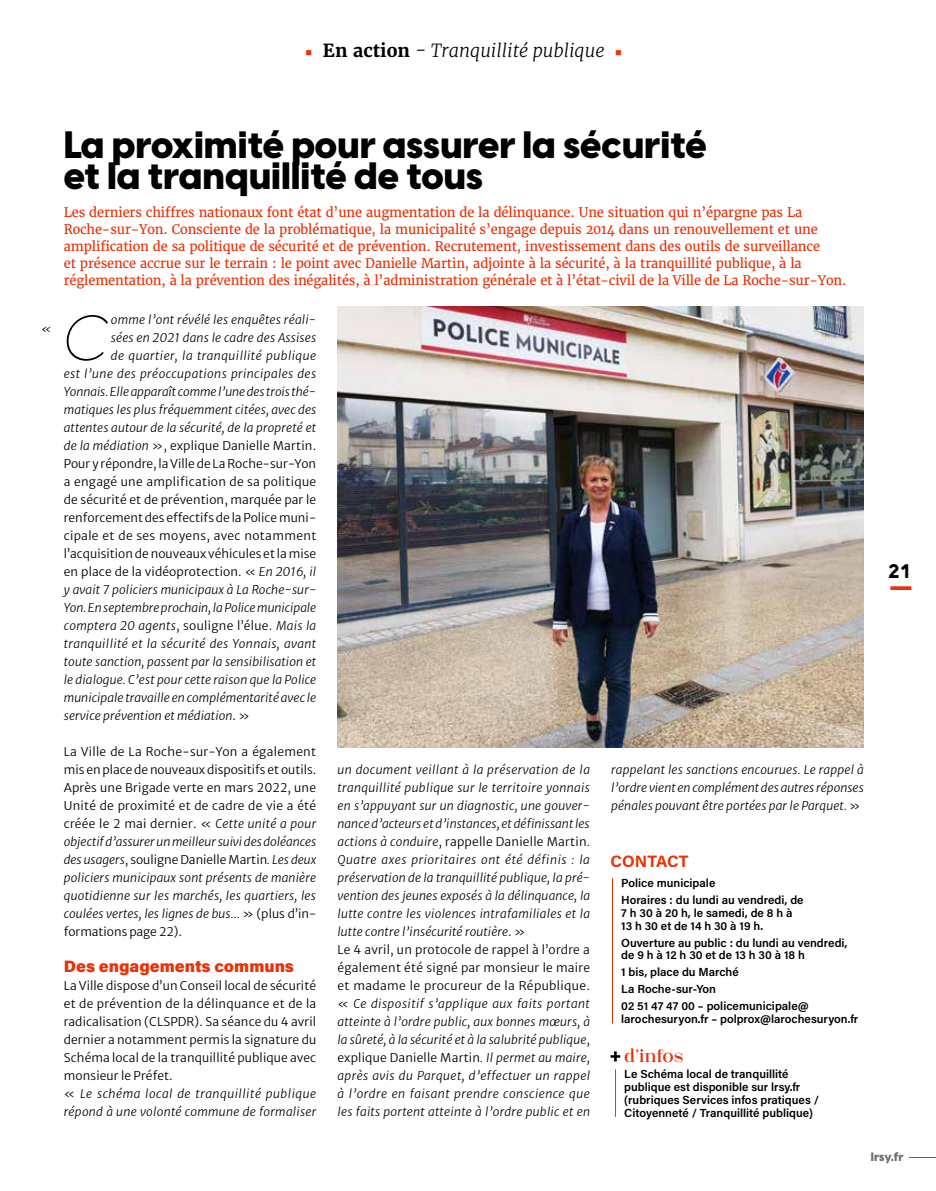
<style>
.page{position:relative;width:936px;height:1191px;background:#fff}
.page>*{position:absolute;margin:0;border:0;box-sizing:border-box;transform-origin:0 0}
.Txt___Lettrine_sur_3{font:100 62.7px "Visby CF";color:#000}
.Titre_Majeur_ACTUS_2{font:800 37.5px/31.5px "Visby CF";color:#000}
.t1{font:19.5px "Arya Single";color:#000}
.t2{font:italic 300 18px "Merriweather";color:#000}
.t3{font:18px "Rangkings";letter-spacing:.01em;color:#e93208}
.INTER_rouge{font:900 16.5px "Acumin Pro";color:#e93208}
.INTER_rouge-2{font:700 16.5px "Acumin Pro";color:#e93208}
.Cahpô_mineur_2021{font:13.2px/17.1px "Merriweather";letter-spacing:-.01em;color:#e93208}
.Txt_courant_JUSTIF_2{font:italic 12px/18px "Merriweather Sans";letter-spacing:.02em;color:#000;text-align:justify}
.Txt_courant_JUSTIF_2-2{font:12px/18px "Merriweather Sans";letter-spacing:.01em;color:#000;text-align:justify}
.Txt___Lettrine_sur_3-2{font:italic 12px "Merriweather Sans";letter-spacing:.01em;color:#000}
.Txt___Lettrine_sur_3-3{font:12px "Merriweather Sans";letter-spacing:.01em;color:#000}
.Txt___Lettrine_sur_3-4{font:italic 12px "Merriweather Sans";letter-spacing:.035em;color:#000}
.Txt___Lettrine_sur_3-5{font:italic 12px "Merriweather Sans";letter-spacing:.04em;color:#000}
.Txt___Lettrine_sur_3-6{font:12px "Merriweather Sans";letter-spacing:.03em;color:#000}
.t4{font:800 12px "Visby CF";letter-spacing:-.01em;color:#6f7070}
.Texte_courant_drapea{font:italic 12px "Merriweather Sans";color:#000}
.D_INFOS{font:600 11.7px/12.8px "Acumin Pro";color:#000}
.s1{font-family:"Merriweather Sans";font-weight:500;font-style:normal;font-size:12px;color:#e93208}
.s2{font-weight:700;font-style:normal}
.s3{font-style:italic}
.s4{font-style:normal}
</style>
<div class="page">
<img style="left:337px;top:306px;width:526px;height:441px">
<svg style="left:610px;top:1051px;width:10px;height:10px"></svg>
<hr style="left:615px;top:1069px;width:1px;height:47px;background:#e93208">
<hr style="left:612px;top:878px;width:1px;height:145px;background:#e93208">
<svg style="left:909px;top:1157px;width:26px;height:1px"></svg>
<svg style="left:890px;top:586px;width:21px;height:4px"></svg>
<p class="t2" style="left:305px;top:40px;width:318px"><span class="s1">■</span> <span class="s2">En action</span> - Tranquillité publique <span class="s1">■</span></p>
<p class="Texte_courant_drapea" style="left:41px;top:318px;width:12px">«</p>
<p class="Titre_Majeur_ACTUS_2" style="left:64px;top:129px;width:644px">La proximité pour assurer la sécurité et la tranquillité de tous</p>
<p class="Cahpô_mineur_2021" style="left:64px;top:203px;width:784px">Les derniers chiffres nationaux font état d’une augmentation de la délinquance. Une situation qui n’épargne pas La Roche-sur-Yon. Consciente de la problématique, la municipalité s’engage depuis 2014 dans un renouvellement et une amplification de sa politique de sécurité et de prévention. Recrutement, investissement dans des outils de surveillance<br>et présence accrue sur le terrain : le point avec Danielle Martin, adjointe à la sécurité, à la tranquillité publique, à la réglementation, à la prévention des inégalités, à l’administration générale et à l’état-civil de la Ville de La Roche-sur-Yon.</p>
<p class="Txt___Lettrine_sur_3" style="left:60px;top:301px;width:58px">C</p>
<p class="Txt___Lettrine_sur_3-2" style="left:111px;top:309px;width:207px">omme l’ont révélé les enquêtes réali-</p>
<p class="Txt___Lettrine_sur_3-2" style="left:111px;top:327px;width:207px">sées en 2021 dans le cadre des Assises</p>
<p class="Txt___Lettrine_sur_3-5" style="left:111px;top:345px;width:207px">de quartier, la tranquillité publique</p>
<p class="Txt___Lettrine_sur_3-4" style="left:64px;top:363px;width:254px">est l’une des préoccupations principales des</p>
<p class="Txt___Lettrine_sur_3-2" style="left:64px;top:381px;width:254px">Yonnais. Elle apparaît comme l’une des trois thé-</p>
<p class="Txt___Lettrine_sur_3-2" style="left:64px;top:399px;width:254px">matiques les plus fréquemment citées, avec des</p>
<p class="Txt___Lettrine_sur_3-2" style="left:64px;top:417px;width:254px">attentes autour de la sécurité, de la propreté et</p>
<p class="Txt___Lettrine_sur_3-3" style="left:64px;top:435px;width:254px"><span class="s3">de la médiation</span> », explique Danielle Martin.</p>
<p class="Txt___Lettrine_sur_3-3" style="left:64px;top:453px;width:254px">Pour y répondre, la Ville de La Roche-sur-Yon</p>
<p class="Txt___Lettrine_sur_3-3" style="left:64px;top:471px;width:254px">a engagé une amplification de sa politique</p>
<p class="Txt___Lettrine_sur_3-3" style="left:64px;top:489px;width:254px">de sécurité et de prévention, marquée par le</p>
<p class="Txt___Lettrine_sur_3-3" style="left:64px;top:507px;width:254px">renforcement des effectifs de la Police muni-</p>
<p class="Txt___Lettrine_sur_3-6" style="left:64px;top:525px;width:254px">cipale et de ses moyens, avec notamment</p>
<p class="Txt___Lettrine_sur_3-3" style="left:64px;top:543px;width:254px">l’acquisition de nouveaux véhicules et la mise</p>
<p class="Txt___Lettrine_sur_3-3" style="left:64px;top:561px;width:254px">en place de la vidéoprotection. « <span class="s3">En 2016, il</span></p>
<p class="Txt___Lettrine_sur_3-2" style="left:64px;top:579px;width:254px">y avait 7 policiers municipaux à La Roche-sur-</p>
<p class="Txt___Lettrine_sur_3-2" style="left:64px;top:597px;width:254px">Yon. En septembre prochain, la Police municipale</p>
<p class="Txt___Lettrine_sur_3-2" style="left:64px;top:615px;width:254px">comptera 20 agents<span class="s4">, souligne l’élue.</span> Mais la</p>
<p class="Txt___Lettrine_sur_3-4" style="left:64px;top:633px;width:254px">tranquillité et la sécurité des Yonnais, avant</p>
<p class="Txt___Lettrine_sur_3-2" style="left:64px;top:651px;width:254px">toute sanction, passent par la sensibilisation et</p>
<p class="Txt___Lettrine_sur_3-2" style="left:64px;top:669px;width:254px">le dialogue. C’est pour cette raison que la Police</p>
<p class="Txt___Lettrine_sur_3-2" style="left:64px;top:687px;width:254px">municipale travaille en complémentarité avec le</p>
<p class="Txt___Lettrine_sur_3-2" style="left:64px;top:705px;width:187px">service prévention et médiation<span class="s4">. »</span></p>
<p class="Txt_courant_JUSTIF_2-2" style="left:64px;top:741px;width:254px">La Ville de La Roche-sur-Yon a également mis en place de nouveaux dispositifs et outils.<br>Après une Brigade verte en mars 2022, une Unité de proximité et de cadre de vie a été créée le 2 mai dernier. « <span class="s3">Cette unité a pour objectif d’assurer un meilleur suivi des doléances des usagers</span>, souligne Danielle Martin<span class="s3">. Les deux policiers municipaux sont présents de manière quotidienne sur les marchés, les quartiers, les coulées vertes, les lignes de bus…</span> » (plus d’in&shy;formations page 22).</p>
<p class="INTER_rouge" style="left:64px;top:954px;width:232px">Des engagements communs</p>
<p class="Txt_courant_JUSTIF_2-2" style="left:64px;top:975px;width:254px">La Ville dispose d’un Conseil local de sécurité et de prévention de la délinquance et de la radicalisation (CLSPDR). Sa séance du 4 avril dernier a notamment permis la signature du Schéma local de la tranquillité publique avec monsieur le Préfet.</p>
<p class="Txt_courant_JUSTIF_2" style="left:64px;top:1083px;width:254px"><span class="s4">«</span> Le schéma local de tranquillité publique répond à une volonté commune de formaliser</p>
<p class="Txt_courant_JUSTIF_2" style="left:337px;top:759px;width:254px">un document veillant à la préservation de la tranquillité publique sur le territoire yonnais en s’appuyant sur un diagnostic, une gouver&shy;nance d’acteurs et d’instances, et définissant les actions à conduire<span class="s4">, rappelle Danielle Martin</span>.<br>Quatre axes prioritaires ont été définis : la préservation de la tranquillité publique, la pré&shy;vention des jeunes exposés à la délinquance, la lutte contre les violences intrafamiliales et la lutte contre l’insécurité routière<span class="s4">. »</span></p>
<p class="Txt_courant_JUSTIF_2" style="left:337px;top:939px;width:254px"><span class="s4">Le 4 avril, un protocole de rappel à l’ordre a également été signé par monsieur le maire et madame le procureur de la République. «</span> Ce dispositif s’applique aux faits portant atteinte à l’ordre public, aux bonnes mœurs, à la sûreté, à la sécurité et à la salubrité publique<span class="s4">, explique Danielle Martin</span>. Il permet au maire, après avis du Parquet, d’effectuer un rappel à l’ordre en faisant prendre conscience que les faits portent atteinte à l’ordre public et en</p>
<p class="Txt_courant_JUSTIF_2" style="left:611px;top:759px;width:254px">rappelant les sanctions encourues. Le rappel à l’ordre vient en complément des autres réponses pénales pouvant être portées par le Parquet. <span class="s4">»</span></p>
<p class="INTER_rouge-2" style="left:610px;top:849px;width:80px">CONTACT</p>
<p class="D_INFOS" style="left:621px;top:876px;width:96px">Police municipale</p>
<p class="D_INFOS" style="left:621px;top:893px;width:184px">Horaires : du lundi au vendredi, de<br>7 h 30 à 20 h, le samedi, de 8 h à<br>13 h 30 et de 14 h 30 à 19 h.</p>
<p class="D_INFOS" style="left:621px;top:935px;width:228px">Ouverture au public : du lundi au vendredi, de 9 h à 12 h 30 et de 13 h 30 à 18 h</p>
<p class="D_INFOS" style="left:621px;top:965px;width:119px">1 bis, place du Marché</p>
<p class="D_INFOS" style="left:621px;top:982px;width:96px">La Roche-sur-Yon</p>
<p class="D_INFOS" style="left:621px;top:999px;width:239px">02 51 47 47 00 – policemunicipale@ larochesuryon.fr – polprox@larochesuryon.fr</p>
<p class="t3" style="left:624px;top:1045px;width:61px">d’infos</p>
<p class="D_INFOS" style="left:624px;top:1067px;width:196px">Le Schéma local de tranquillité publique est disponible sur lrsy.fr (rubriques Services infos pratiques / Citoyenneté / Tranquillité publique)</p>
<h3 class="t1" style="left:888px;top:559px;width:25px">21</h3>
<p class="t4" style="left:870px;top:1149px;width:34px">lrsy.fr</p>
</div>
